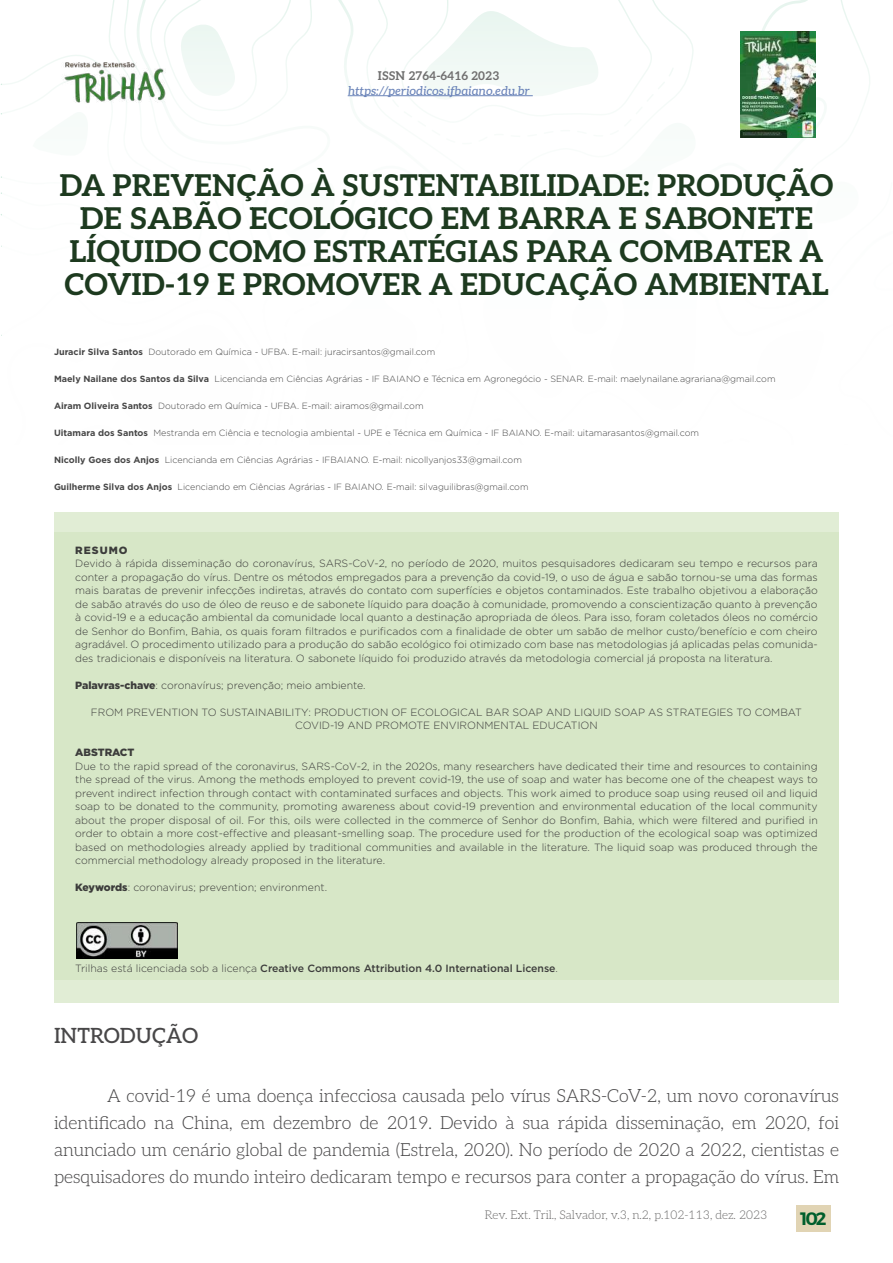
<style>
.page{position:relative;width:893px;height:1263px;background:#fff}
.page>*{position:absolute;margin:0;border:0;box-sizing:border-box;transform-origin:0 0}
.t1{font:700 30px/33px "Aleo";color:#1d3a1f;text-align:center}
.t2{font:500 21px "Aleo";color:#484748}
.t3{font:300 18px/27px "Aleo";color:#484748;text-align:justify}
.t4{font:18px "Trueno S Bd";color:#005e2c}
.t5{font:300 12px "Aleo";color:#706f6f}
.t6{font:italic 500 12px "Aleo";color:#6b84b9}
.t7{font:700 12px "Aleo";color:#706f6f}
.t8{font:300 10.5px/13.5px "Gotham";color:#3c3c3b;text-align:justify}
.t9{font:500 10.5px "Gotham";color:#3c3c3b}
.t10{font:900 10.5px "Gotham";color:#3c3c3b}
.t11{font:300 9px "Gotham";color:#474747}
.s1{font-weight:700}
.s2{font-weight:900}
.s3{font-weight:300}
</style>
<div class="page">
<div style="left:796px;top:1205px;width:35px;height:26px;background:#e1d4b4"></div>
<img style="left:740px;top:32px;width:76px;height:106px">
<hr style="left:348px;top:95px;width:185px;height:1px;background:#6b84b9">
<img style="left:62px;top:39px;width:106px;height:66px">
<div style="left:54px;top:512px;width:785px;height:490px;background:#e1edd5"></div>
<div style="left:54px;top:533px;width:785px;height:447px;background:#d7e7c7"></div>
<img style="left:77px;top:923px;width:101px;height:35px">
<p class="t7" style="left:378px;top:66px;width:123px">ISSN 2764-6416 2023</p>
<p class="t6" style="left:348px;top:81px;width:183px">https://periodicos.ifbaiano.edu.br</p>
<h1 class="t1" style="left:59px;top:167px;width:776px">DA PREVENÇÃO À SUSTENTABILIDADE: PRODUÇÃO DE SABÃO ECOLÓGICO EM BARRA E SABONETE LÍQUIDO COMO ESTRATÉGIAS PARA COMBATER A COVID-19 E PROMOVER A EDUCAÇÃO AMBIENTAL</h1>
<p class="t11" style="left:54px;top:346px;width:383px"><span class="s1">Juracir Silva Santos</span> Doutorado em Química - UFBA. E-mail: juracirsantos@gmail.com</p>
<p class="t11" style="left:54px;top:373px;width:723px"><span class="s1">Maely Nailane dos Santos da Silva</span> Licencianda em Ciências Agrárias - IF BAIANO e Técnica em Agronegócio - SENAR. E-mail: maelynailane.agrariana@gmail.com</p>
<p class="t11" style="left:54px;top:400px;width:371px"><span class="s1">Airam Oliveira Santos</span> Doutorado em Química - UFBA. E-mail: airamos@gmail.com</p>
<p class="t11" style="left:54px;top:427px;width:647px"><span class="s1">Uitamara dos Santos</span> Mestranda em Ciência e tecnologia ambiental - UPE e Técnica em Química - IF BAIANO. E-mail: uitamarasantos@gmail.com</p>
<p class="t11" style="left:54px;top:454px;width:469px"><span class="s1">Nicolly Goes dos Anjos</span> Licencianda em Ciências Agrárias - IFBAIANO. E-mail: nicollyanjos33@gmail.com</p>
<p class="t11" style="left:54px;top:481px;width:476px"><span class="s1">Guilherme Silva dos Anjos</span> Licenciando em Ciências Agrárias - IF BAIANO. E-mail: silvaguilibras@gmail.com</p>
<p class="t10" style="left:75px;top:543px;width:54px">RESUMO</p>
<p class="t8" style="left:75px;top:556px;width:744px">Devido à rápida disseminação do coronavírus, SARS-CoV-2, no período de 2020, muitos pesquisadores dedicaram seu tempo e recursos para conter a propagação do vírus. Dentre os métodos empregados para a prevenção da covid-19, o uso de água e sabão tornou-se uma das formas mais baratas de prevenir infecções indiretas, através do contato com superfícies e objetos contaminados. Este trabalho objetivou a elaboração de sabão através do uso de óleo de reuso e de sabonete líquido para doação à comunidade, promovendo a conscientização quanto à prevenção à covid-19 e a educação ambiental da comunidade local quanto a destinação apropriada de óleos. Para isso, foram coletados óleos no comércio de Senhor do Bonfim, Bahia, os quais foram filtrados e purificados com a finalidade de obter um sabão de melhor custo/benefício e com cheiro agradável. O procedimento utilizado para a produção do sabão ecológico foi otimizado com base nas metodologias já aplicadas pelas comunida&shy;des tradicionais e disponíveis na literatura. O sabonete líquido foi produzido através da metodologia comercial já proposta na literatura.</p>
<p class="t8" style="left:75px;top:678px;width:292px"><span class="s2">Palavras-chave</span>: coronavírus; prevenção; meio ambiente.</p>
<p class="t8" style="left:91px;top:705px;width:713px;text-align:center">FROM PREVENTION TO SUSTAINABILITY: PRODUCTION OF ECOLOGICAL BAR SOAP AND LIQUID SOAP AS STRATEGIES TO COMBAT<br>COVID-19 AND PROMOTE ENVIRONMENTAL EDUCATION</p>
<p class="t10" style="left:75px;top:745px;width:61px">ABSTRACT</p>
<p class="t8" style="left:75px;top:759px;width:744px">Due to the rapid spread of the coronavirus, SARS-CoV-2, in the 2020s, many researchers have dedicated their time and resources to containing the spread of the virus. Among the methods employed to prevent covid-19, the use of soap and water has become one of the cheapest ways to prevent indirect infection through contact with contaminated surfaces and objects. This work aimed to produce soap using reused oil and liquid soap to be donated to the community, promoting awareness about covid-19 prevention and environmental education of the local community about the proper disposal of oil. For this, oils were collected in the commerce of Senhor do Bonfim, Bahia, which were filtered and purified in order to obtain a more cost-effective and pleasant-smelling soap. The procedure used for the production of the ecological soap was optimized based on methodologies already applied by traditional communities and available in the literature. The liquid soap was produced through the commercial methodology already proposed in the literature.</p>
<p class="t8" style="left:75px;top:880px;width:253px"><span class="s2">Keywords</span>: coronavirus; prevention; environment.</p>
<p class="t9" style="left:75px;top:962px;width:484px"><span class="s3">Trilhas está licenciada sob a licença</span> Creative Commons Attribution 4.0 International License<span class="s3">.</span></p>
<h2 class="t2" style="left:54px;top:1019px;width:146px">INTRODUÇÃO</h2>
<p class="t3" style="left:54px;top:1081px;width:786px;text-indent:53px">A covid-19 é uma doença infecciosa causada pelo vírus SARS-CoV-2, um novo coronavírus identificado na China, em dezembro de 2019. Devido à sua rápida disseminação, em 2020, foi anunciado um cenário global de pandemia (Estrela, 2020). No período de 2020 a 2022, cientistas e pesquisadores do mundo inteiro dedicaram tempo e recursos para conter a propagação do vírus. Em</p>
<p class="t5" style="left:485px;top:1205px;width:284px">Rev. Ext. Tril., Salvador, v.3, n.2, p.102-113, dez. 2023</p>
<h3 class="t4" style="left:800px;top:1207px;width:28px">102</h3>
</div>
